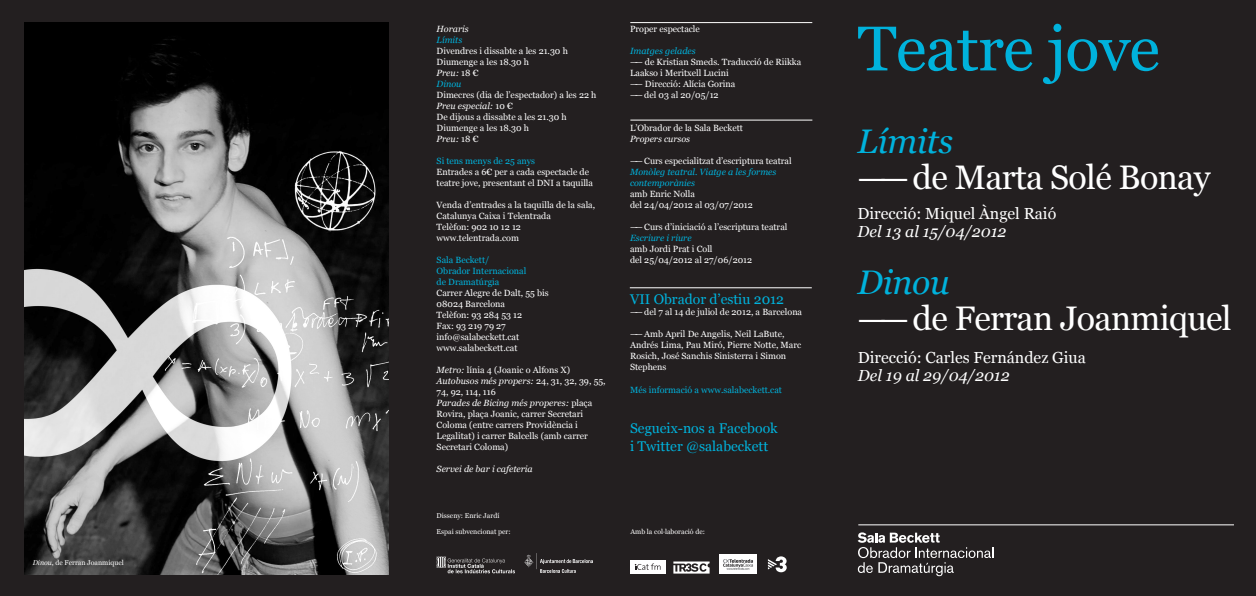
<style>
.page{position:relative;width:1256px;height:596px;background:#fff}
.page>*{position:absolute;margin:0;border:0;box-sizing:border-box;transform-origin:0 0}
.t1{font:63px "Georgia";letter-spacing:-.01em;color:#00b2dc}
.t2{font:34px "Georgia";letter-spacing:-.02em;color:#fff}
.t3{font:italic 34px "Georgia";letter-spacing:-.01em;color:#00b2dc}
.t4{font:16px "Georgia";color:#fff}
.t5{font:italic 16px "Georgia";color:#fff}
.t6{font:14px/18px "Georgia";color:#00b2dc}
.t7{font:9px/11px "Georgia";color:#fff}
.t8{font:9px/11px "Georgia";color:#00b2dc}
.t9{font:italic 9px/11px "Georgia";color:#00b2dc}
.t10{font:italic 9px "Georgia";color:#fff}
.t11{font:7px "Georgia";color:#fff}
.s1{font-style:italic}
.s2{font-style:italic;color:#00b2dc}
</style>
<div class="page">
<div style="left:0;top:0;width:1256px;height:595px;background:#231f20"></div>
<img style="left:673px;top:561px;width:36px;height:12px">
<img style="left:436px;top:556px;width:79px;height:18px">
<div style="left:630px;top:560px;width:35px;height:13px;background:#fff"></div>
<svg style="left:635px;top:563px;width:25px;height:6px"></svg>
<img style="left:525px;top:553px;width:68px;height:18px">
<svg style="left:768px;top:556px;width:19px;height:16px"></svg>
<svg style="left:857px;top:532px;width:136px;height:44px"></svg>
<hr style="left:630px;top:22px;width:182px;height:1px;background:#fff">
<img style="left:720px;top:554px;width:36px;height:19px">
<hr style="left:858px;top:524px;width:376px;height:1px;background:#fff">
<hr style="left:630px;top:120px;width:182px;height:1px;background:#fff">
<img style="left:25px;top:23px;width:364px;height:550px">
<hr style="left:630px;top:287px;width:182px;height:1px;background:#fff">
<p class="t11" style="left:33px;top:558px;width:93px"><span class="s1">Dinou</span>, de Ferran Joanmiquel</p>
<p class="t10" style="left:437px;top:23px;width:34px">Horaris</p>
<p class="t9" style="left:437px;top:34px;width:27px">Límits</p>
<p class="t7" style="left:437px;top:45px;width:133px">Divendres i dissabte a les 21.30 h<br>Diumenge a les 18.30 h<br><span class="s1">Preu:</span> 18 €<br><span class="s2">Dinou</span></p>
<p class="t7" style="left:437px;top:89px;width:161px">Dimecres (dia de l’espectador) a les 22 h<br><span class="s1">Preu especial:</span> 10 €<br>De dijous a dissabte a les 21.30 h<br>Diumenge a les 18.30 h<br><span class="s1">Preu:</span> 18 €</p>
<p class="t8" style="left:437px;top:155px;width:100px">Si tens menys de 25 anys</p>
<p class="t7" style="left:437px;top:166px;width:158px">Entrades a 6€ per a cada espectacle de teatre jove, presentant el DNI a taquilla</p>
<p class="t7" style="left:437px;top:199px;width:160px">Venda d’entrades a la taquilla de la sala,<br>Catalunya Caixa i Telentrada<br>Telèfon: 902 10 12 12 www.telentrada.com</p>
<p class="t8" style="left:437px;top:254px;width:91px">Sala Beckett/<br>Obrador Internacional de Dramatúrgia</p>
<p class="t7" style="left:437px;top:287px;width:114px">Carrer Alegre de Dalt, 55 bis<br>08024 Barcelona<br>Telèfon: 93 284 53 12<br>Fax: 93 219 79 27 info@salabeckett.cat www.salabeckett.cat</p>
<p class="t7" style="left:437px;top:364px;width:170px"><span class="s1">Metro:</span> línia 4 (Joanic o Alfons X)<br><span class="s1">Autobusos més propers:</span> 24, 31, 32, 39, 55, 74, 92, 114, 116<br><span class="s1">Parades de Bicing més properes:</span> plaça Rovira, plaça Joanic, carrer Secretari Coloma (entre carrers Providència i Legalitat) i carrer Balcells (amb carrer Secretari Coloma)</p>
<p class="t10" style="left:437px;top:463px;width:98px">Servei de bar i cafeteria</p>
<p class="t11" style="left:437px;top:511px;width:64px">Disseny: Enric Jardí</p>
<p class="t11" style="left:437px;top:527px;width:76px">Espai subvencionat per:</p>
<p class="t7" style="left:630px;top:24px;width:71px">Proper espectacle</p>
<p class="t9" style="left:630px;top:46px;width:67px">Imatges gelades</p>
<p class="t7" style="left:630px;top:57px;width:173px">—— de Kristian Smeds. Traducció de Riikka<br>Laakso i Meritxell Lucini<br>—— Direcció: Alícia Gorina<br>—— del 03 al 20/05/12</p>
<p class="t7" style="left:630px;top:123px;width:114px">L’Obrador de la Sala Beckett</p>
<p class="t10" style="left:630px;top:133px;width:62px">Propers cursos</p>
<p class="t7" style="left:630px;top:156px;width:163px">—— Curs especialitzat d’escriptura teatral</p>
<p class="t9" style="left:630px;top:166px;width:148px">Monòleg teatral. Viatge a les formes contemporànies</p>
<p class="t7" style="left:630px;top:189px;width:124px">amb Enric Nolla<br>del 24/04/2012 al 03/07/2012</p>
<p class="t7" style="left:630px;top:222px;width:159px">—— Curs d’iniciació a l’escriptura teatral</p>
<p class="t9" style="left:630px;top:232px;width:63px">Escriure i riure</p>
<p class="t7" style="left:630px;top:244px;width:124px">amb Jordi Prat i Coll<br>del 25/04/2012 al 27/06/2012</p>
<h3 class="t6" style="left:630px;top:291px;width:156px">VII Obrador d’estiu 2012</h3>
<p class="t7" style="left:630px;top:307px;width:174px">—— del 7 al 14 de juliol de 2012, a Barcelona</p>
<p class="t7" style="left:630px;top:329px;width:173px">—— Amb April De Angelis, Neil LaBute,<br>Andrés Lima, Pau Miró, Pierre Notte, Marc<br>Rosich, José Sanchis Sinisterra i Simon<br>Stephens</p>
<p class="t8" style="left:630px;top:384px;width:153px">Més informació a www.salabeckett.cat</p>
<h3 class="t6" style="left:630px;top:419px;width:149px">Segueix-nos a Facebook i Twitter @salabeckett</h3>
<p class="t11" style="left:630px;top:527px;width:76px">Amb la col·laboració de:</p>
<h1 class="t1" style="left:857px;top:10px;width:304px">Teatre jove</h1>
<h2 class="t3" style="left:857px;top:119px;width:97px">Límits</h2>
<h2 class="t2" style="left:857px;top:156px;width:354px">—— de Marta Solé Bonay</h2>
<h3 class="t4" style="left:857px;top:204px;width:200px">Direcció: Miquel Àngel Raió</h3>
<h3 class="t5" style="left:857px;top:221px;width:150px">Del 13 al 15/04/2012</h3>
<h2 class="t3" style="left:857px;top:261px;width:94px">Dinou</h2>
<h2 class="t2" style="left:857px;top:298px;width:375px">—— de Ferran Joanmiquel</h2>
<h3 class="t4" style="left:858px;top:347px;width:229px">Direcció: Carles Fernández Giua</h3>
<h3 class="t5" style="left:858px;top:365px;width:153px">Del 19 al 29/04/2012</h3>
</div>
